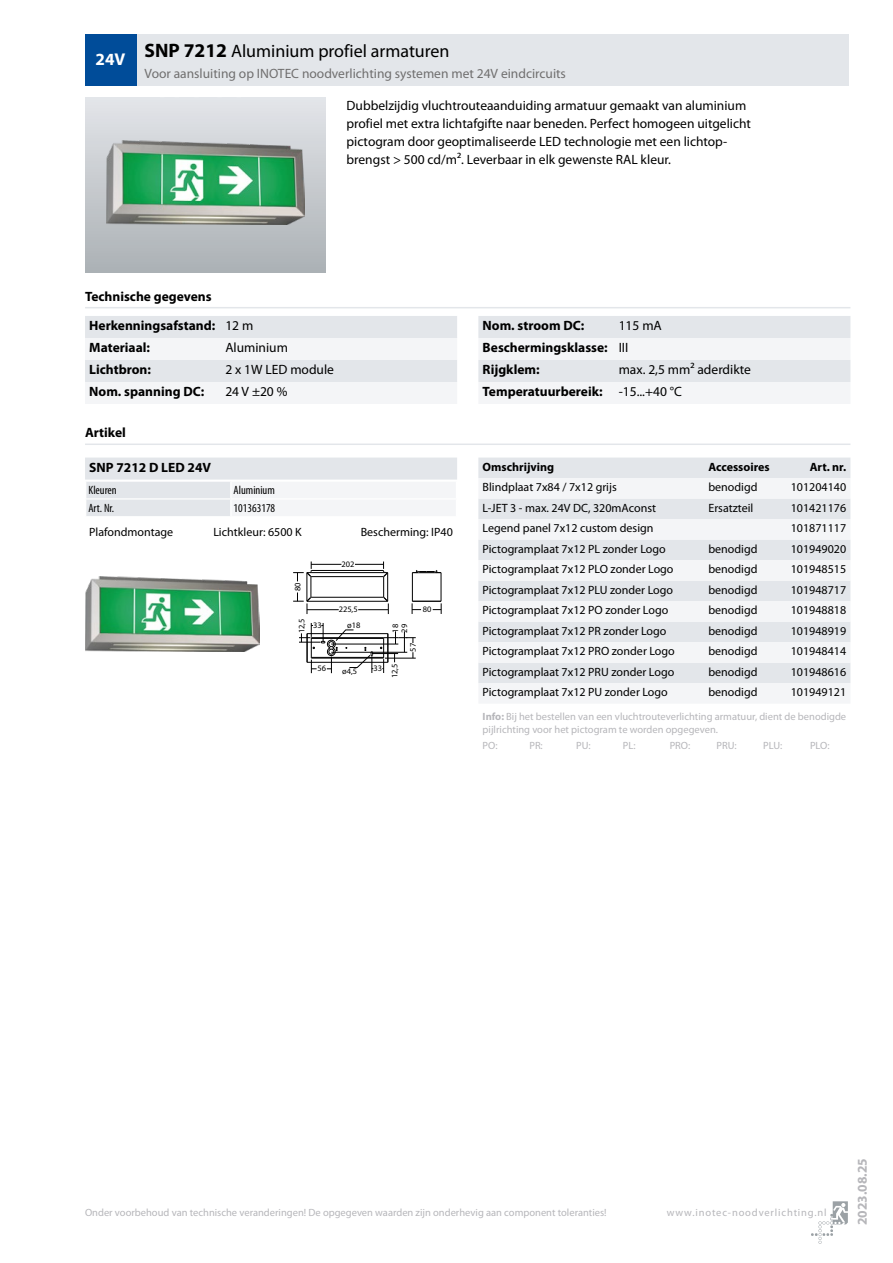
<style>
.page{position:relative;width:893px;height:1263px;background:#fff}
.page>*{position:absolute;margin:0;border:0;box-sizing:border-box;transform-origin:0 0}
.t1{font:18px "Myriad Pro";color:#000}
.t2{font:700 17.1px "Myriad Pro";color:#fff}
.t3{font:13.5px/18px "Myriad Pro";color:#000}
.t4{font:700 13.5px/22px "Myriad Pro";color:#000}
.t5{font:13.5px "Myriad Pro";color:#706f6f}
.t6{font:700 13.5px "Myriad Pro";color:#b6b6ba}
.t7{font:12px "Myriad Pro";color:#000}
.t8{font:condensed 12px "Myriad Pro";color:#000}
.t9{font:700 12px "Myriad Pro";color:#000}
.t10{font:10.5px/12.6px "Myriad Pro";color:#b6b6ba}
.t11{font:10.5px "Myriad Pro";letter-spacing:.08em;color:#b6b6ba}
.t12{font:8.4px/8.9px "Myriad";color:#000}
.s1{font-weight:700;font-size:19.5px}
.s2{font-weight:400}
.s3{font-weight:700}
</style>
<div class="page">
<svg style="left:811px;top:1201px;width:37px;height:43px"></svg>
<div style="left:85px;top:98px;width:240px;height:174px;background:linear-gradient(to bottom,#e3e5e9,#acb1b5)"></div>
<img style="left:106px;top:141px;width:198px;height:84px">
<svg style="left:85px;top:316px;width:372px;height:88px"></svg>
<svg style="left:478px;top:316px;width:372px;height:88px"></svg>
<hr style="left:85px;top:307px;width:765px;height:1px;background:#e3e6ea">
<hr style="left:85px;top:443px;width:765px;height:2px;background:#e3e6ea">
<svg style="left:85px;top:458px;width:372px;height:58px"></svg>
<hr style="left:85px;top:480px;width:146px;height:2px;background:#fff">
<hr style="left:231px;top:480px;width:226px;height:2px;background:#fff">
<hr style="left:85px;top:498px;width:146px;height:2px;background:#fff">
<hr style="left:231px;top:498px;width:226px;height:2px;background:#fff">
<img style="left:85px;top:577px;width:174px;height:74px">
<hr style="left:307px;top:609px;width:32px;height:1px;background:#000">
<hr style="left:311px;top:564px;width:30px;height:1px;background:#000">
<hr style="left:311px;top:576px;width:73px;height:1px;background:#000">
<hr style="left:307px;top:572px;width:81px;height:1px;background:#000">
<hr style="left:307px;top:601px;width:81px;height:1px;background:#000">
<hr style="left:311px;top:597px;width:73px;height:1px;background:#000">
<hr style="left:311px;top:570px;width:72px;height:1px;background:#000">
<svg style="left:293px;top:561px;width:19px;height:53px"></svg>
<svg style="left:355px;top:561px;width:34px;height:53px"></svg>
<svg style="left:412px;top:570px;width:30px;height:44px"></svg>
<svg style="left:299px;top:623px;width:117px;height:50px"></svg>
<div style="left:136px;top:34px;width:712px;height:51px;background:#e3e6ea"></div>
<div style="left:85px;top:34px;width:51px;height:51px;background:#004c99"></div>
<div style="left:478px;top:458px;width:372px;height:20px;background:#e3e6ea"></div>
<svg style="left:478px;top:478px;width:372px;height:225px;fill:#f4f5f7"></svg>
<h2 class="t2" style="left:96px;top:48px;width:31px">24V</h2>
<h1 class="t1" style="left:145px;top:40px;width:306px"><span class="s1">SNP 7212</span> Aluminium profiel armaturen</h1>
<p class="t5" style="left:145px;top:65px;width:423px">Voor aansluiting op INOTEC noodverlichting systemen met 24V eindcircuits</p>
<p class="t3" style="left:347px;top:96px;width:406px">Dubbelzijdig vluchtrouteaanduiding armatuur gemaakt van aluminium profiel met extra lichtafgifte naar beneden. Perfect homogeen uitgelicht pictogram door geoptimaliseerde LED technologie met een lichtop&shy;brengst &gt; 500 cd/m². Leverbaar in elk gewenste RAL kleur.</p>
<p class="t4" style="left:85px;top:285px;width:128px">Technische gegevens</p>
<p class="t4" style="left:89px;top:314px;width:166px">Herkenningsafstand: <span class="s2">12 m<br></span>Materiaal:</p>
<p class="t3" style="left:225px;top:339px;width:64px">Aluminium</p>
<p class="t4" style="left:89px;top:358px;width:63px">Lichtbron:</p>
<p class="t3" style="left:225px;top:361px;width:110px">2 x 1W LED module</p>
<p class="t4" style="left:89px;top:380px;width:116px">Nom. spanning DC:</p>
<p class="t3" style="left:225px;top:383px;width:64px">24 V ±20 %</p>
<p class="t4" style="left:85px;top:421px;width:42px">Artikel</p>
<p class="t4" style="left:89px;top:456px;width:123px">SNP 7212 D LED 24V</p>
<p class="t8" style="left:88px;top:483px;width:30px">Kleuren</p>
<p class="t8" style="left:234px;top:483px;width:43px">Aluminium</p>
<p class="t8" style="left:88px;top:501px;width:27px">Art. Nr.</p>
<p class="t8" style="left:234px;top:501px;width:43px">101363178</p>
<p class="t7" style="left:89px;top:524px;width:85px">Plafondmontage</p>
<p class="t7" style="left:213px;top:524px;width:90px">Lichtkleur: 6500 K</p>
<p class="t7" style="left:361px;top:524px;width:94px">Bescherming: IP40</p>
<p class="t12" style="left:293px;top:591px;width:10px;rotate:-90deg">80</p>
<p class="t12" style="left:341px;top:560px;width:14px">202</p>
<p class="t12" style="left:339px;top:605px;width:20px">225,5</p>
<p class="t12" style="left:423px;top:605px;width:10px">80</p>
<p class="t12" style="left:297px;top:633px;width:16px;rotate:-90deg">12,5</p>
<p class="t12" style="left:391px;top:632px;width:10px;rotate:-90deg">18<br>29</p>
<p class="t12" style="left:390px;top:678px;width:16px;rotate:-90deg">12,5</p>
<p class="t12" style="left:313px;top:621px;width:10px">33</p>
<p class="t12" style="left:347px;top:621px;width:15px">ø18</p>
<p class="t12" style="left:409px;top:651px;width:10px;rotate:-90deg">57</p>
<p class="t12" style="left:317px;top:664px;width:10px">56</p>
<p class="t12" style="left:374px;top:664px;width:10px">33</p>
<p class="t12" style="left:342px;top:667px;width:16px">ø4,5</p>
<p class="t4" style="left:483px;top:314px;width:103px">Nom. stroom DC:</p>
<p class="t4" style="left:483px;top:314px;width:181px;text-indent:136px"><span class="s2">115 mA<br></span>Beschermingsklasse: <span class="s2">III<br></span>Rijgklem:</p>
<p class="t3" style="left:483px;top:359px;width:270px;line-height:22px;text-indent:136px">max. 2,5 mm² aderdikte<br><span class="s3">Temperatuurbereik:</span> -15...+40 °C</p>
<p class="t9" style="left:483px;top:459px;width:73px">Omschrijving</p>
<p class="t9" style="left:708px;top:459px;width:63px">Accessoires</p>
<p class="t9" style="left:810px;top:459px;width:38px">Art. nr.</p>
<p class="t7" style="left:483px;top:480px;width:136px">Blindplaat 7x84 / 7x12 grijs</p>
<p class="t7" style="left:708px;top:480px;width:51px">benodigd</p>
<p class="t7" style="left:791px;top:480px;width:57px">101204140</p>
<p class="t7" style="left:483px;top:500px;width:175px">L-JET 3 - max. 24V DC, 320mAconst</p>
<p class="t7" style="left:708px;top:500px;width:46px">Ersatzteil</p>
<p class="t7" style="left:791px;top:500px;width:57px">101421176</p>
<p class="t7" style="left:483px;top:521px;width:172px">Legend panel 7x12 custom design</p>
<p class="t7" style="left:791px;top:521px;width:57px">101871117</p>
<p class="t7" style="left:483px;top:541px;width:185px">Pictogramplaat 7x12 PL zonder Logo</p>
<p class="t7" style="left:708px;top:541px;width:51px">benodigd</p>
<p class="t7" style="left:791px;top:541px;width:57px">101949020</p>
<p class="t7" style="left:483px;top:562px;width:192px">Pictogramplaat 7x12 PLO zonder Logo</p>
<p class="t7" style="left:708px;top:562px;width:51px">benodigd</p>
<p class="t7" style="left:791px;top:562px;width:57px">101948515</p>
<p class="t7" style="left:483px;top:582px;width:192px">Pictogramplaat 7x12 PLU zonder Logo</p>
<p class="t7" style="left:708px;top:582px;width:51px">benodigd</p>
<p class="t7" style="left:791px;top:582px;width:57px">101948717</p>
<p class="t7" style="left:483px;top:603px;width:187px">Pictogramplaat 7x12 PO zonder Logo</p>
<p class="t7" style="left:708px;top:603px;width:51px">benodigd</p>
<p class="t7" style="left:791px;top:603px;width:57px">101948818</p>
<p class="t7" style="left:483px;top:623px;width:185px">Pictogramplaat 7x12 PR zonder Logo</p>
<p class="t7" style="left:708px;top:623px;width:51px">benodigd</p>
<p class="t7" style="left:791px;top:623px;width:57px">101948919</p>
<p class="t7" style="left:483px;top:644px;width:194px">Pictogramplaat 7x12 PRO zonder Logo</p>
<p class="t7" style="left:708px;top:644px;width:51px">benodigd</p>
<p class="t7" style="left:791px;top:644px;width:57px">101948414</p>
<p class="t7" style="left:483px;top:664px;width:193px">Pictogramplaat 7x12 PRU zonder Logo</p>
<p class="t7" style="left:708px;top:664px;width:51px">benodigd</p>
<p class="t7" style="left:791px;top:664px;width:57px">101948616</p>
<p class="t7" style="left:483px;top:685px;width:187px">Pictogramplaat 7x12 PU zonder Logo</p>
<p class="t7" style="left:708px;top:685px;width:51px">benodigd</p>
<p class="t7" style="left:791px;top:685px;width:57px">101949121</p>
<p class="t10" style="left:483px;top:710px;width:365px"><span class="s3">Info:</span> Bij het bestellen van een vluchtrouteverlichting armatuur, dient de benodigde pijlrichting voor het pictogram te worden opgegeven.</p>
<p class="t10" style="left:483px;top:739px;width:16px">PO:</p>
<p class="t10" style="left:529px;top:739px;width:15px">PR:</p>
<p class="t10" style="left:576px;top:739px;width:16px">PU:</p>
<p class="t10" style="left:623px;top:739px;width:14px">PL:</p>
<p class="t10" style="left:670px;top:739px;width:22px">PRO:</p>
<p class="t10" style="left:716px;top:739px;width:22px">PRU:</p>
<p class="t10" style="left:763px;top:739px;width:21px">PLU:</p>
<p class="t10" style="left:810px;top:739px;width:21px">PLO:</p>
<p class="t10" style="left:85px;top:1205px;width:523px">Onder voorbehoud van technische veranderingen! De opgegeven waarden zijn onderhevig aan component toleranties!</p>
<p class="t11" style="left:667px;top:1205px;width:161px">www.inotec-noodverlichting.nl</p>
<p class="t6" style="left:854px;top:1225px;width:68px;rotate:-90deg">2023.08.25</p>
</div>
